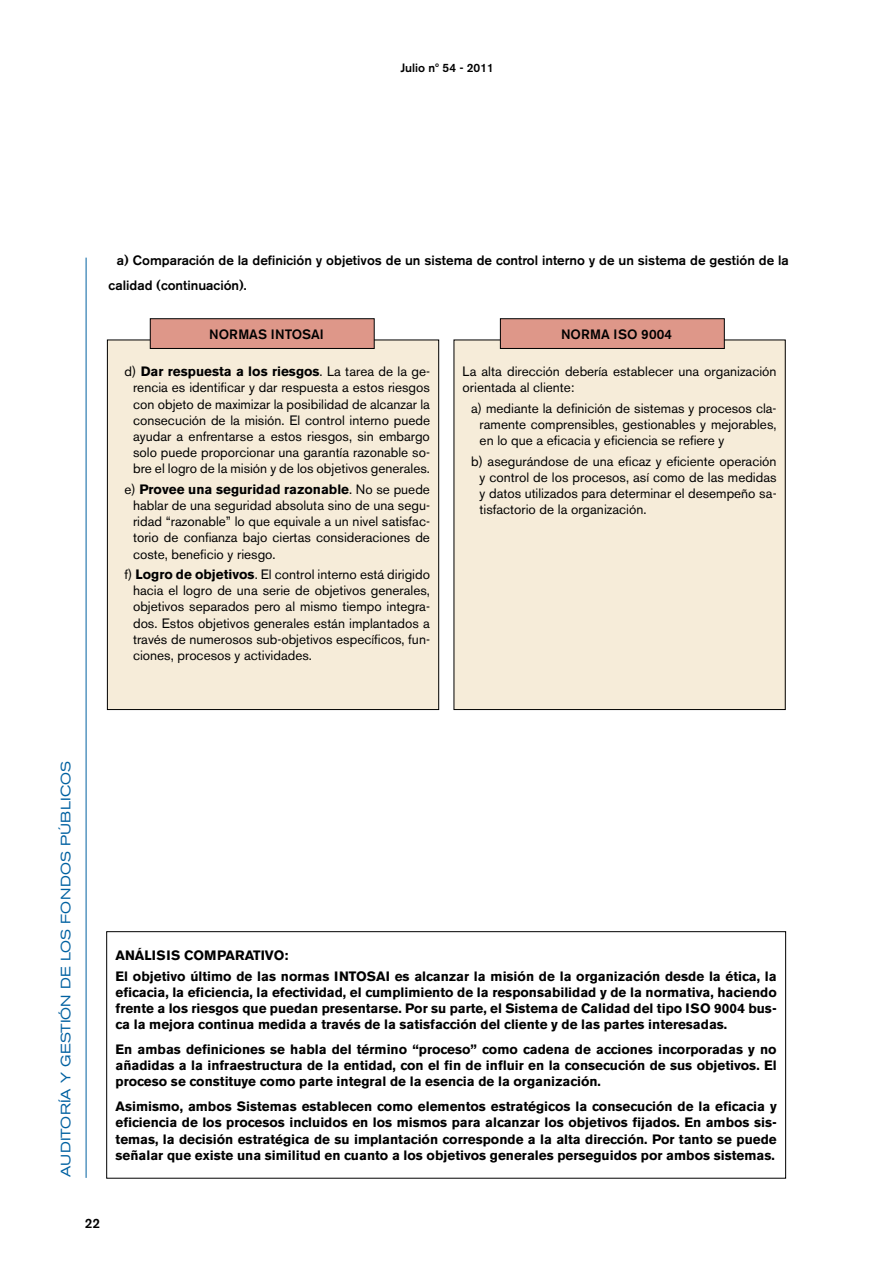
<style>
.page{position:relative;width:893px;height:1263px;background:#fff}
.page>*{position:absolute;margin:0;border:0;box-sizing:border-box;transform-origin:0 0}
.t1{font:13.5px/16.2px "Akzidenz Grotesk BE";color:#000;text-align:justify}
.t2{font:700 13.5px/16.2px "Akzidenz Grotesk BE";color:#000;text-align:justify}
.t3{font:500 13.5px/24.2px "Akzidenz Grotesk BE";color:#000}
.t4{font:expanded 13.5px "Akzidenz Grotesk BE";letter-spacing:.02em;color:#0061a1}
.t5{font:500 12px "Akzidenz Grotesk BE";color:#000}
.s1{font-weight:700}
</style>
<div class="page">
<hr style="left:86px;top:258px;width:1px;height:920px;background:#0061a1">
<div style="left:107px;top:340px;width:332px;height:369px;background:#f6ecd9"></div>
<div style="left:454px;top:340px;width:331px;height:369px;background:#f6ecd9"></div>
<div style="left:106px;top:931px;width:680px;height:247px;border:1px solid #000"></div>
<div style="left:150px;top:319px;width:224px;height:29px;background:#de9789"></div>
<div style="left:150px;top:318px;width:224px;height:31px;border:1px solid #000"></div>
<div style="left:500px;top:319px;width:224px;height:29px;background:#de9789"></div>
<div style="left:500px;top:318px;width:224px;height:31px;border:1px solid #000"></div>
<p class="t5" style="left:400px;top:61px;width:95px">Julio nº 54 - 2011</p>
<p class="t3" style="left:108px;top:249px;width:682px;text-indent:9px">a) Comparación de la definición y objetivos de un sistema de control interno y de un sistema de gestión de la calidad (continuación).</p>
<p class="t3" style="left:209px;top:322px;width:116px">NORMAS INTOSAI</p>
<p class="t3" style="left:561px;top:322px;width:113px">NORMA ISO 9004</p>
<p class="t1" style="left:133px;top:363px;width:298px;text-indent:-9px">d) <span class="s1">Dar respuesta a los riesgos</span>. La tarea de la ge&shy;rencia es identificar y dar respuesta a estos riesgos con objeto de maximizar la posibilidad de alcanzar la consecución de la misión. El control interno puede ayudar a enfrentarse a estos riesgos, sin embargo solo puede proporcionar una garantía razonable so&shy;bre el logro de la misión y de los objetivos generales.</p>
<p class="t1" style="left:133px;top:481px;width:298px;text-indent:-8px">e) <span class="s1">Provee una seguridad razonable</span>. No se puede hablar de una seguridad absoluta sino de una segu&shy;ridad “razonable” lo que equivale a un nivel satisfac&shy;torio de confianza bajo ciertas consideraciones de coste, beneficio y riesgo.</p>
<p class="t1" style="left:133px;top:566px;width:298px;text-indent:-9px">f) <span class="s1">Logro de objetivos</span>. El control interno está dirigido hacia el logro de una serie de objetivos generales, objetivos separados pero al mismo tiempo integra&shy;dos. Estos objetivos generales están implantados a través de numerosos sub-objetivos específicos, fun&shy;ciones, procesos y actividades.</p>
<p class="t1" style="left:463px;top:363px;width:315px">La alta dirección debería establecer una organización orientada al cliente:</p>
<p class="t1" style="left:480px;top:400px;width:298px;text-indent:-9px">a) mediante la definición de sistemas y procesos cla&shy;ramente comprensibles, gestionables y mejorables, en lo que a eficacia y eficiencia se refiere y</p>
<p class="t1" style="left:480px;top:453px;width:298px;text-indent:-9px">b) asegurándose de una eficaz y eficiente operación y control de los procesos, así como de las medidas y datos utilizados para determinar el desempeño sa&shy;tisfactorio de la organización.</p>
<p class="t4" style="left:58px;top:1177px;width:418px;rotate:-90deg">AUDITORÍA Y GESTIÓN DE LOS FONDOS PÚBLICOS</p>
<p class="t2" style="left:116px;top:945px;width:663px;line-height:20.4px">ANÁLISIS COMPARATIVO:<br>El objetivo último de las normas INTOSAI es alcanzar la misión de la organización desde la ética, la</p>
<p class="t2" style="left:116px;top:984px;width:663px">eficacia, la eficiencia, la efectividad, el cumplimiento de la responsabilidad y de la normativa, haciendo frente a los riesgos que puedan presentarse. Por su parte, el Sistema de Calidad del tipo ISO 9004 bus&shy;ca la mejora continua medida a través de la satisfacción del cliente y de las partes interesadas.</p>
<p class="t2" style="left:116px;top:1041px;width:663px">En ambas definiciones se habla del término “proceso” como cadena de acciones incorporadas y no añadidas a la infraestructura de la entidad, con el fin de influir en la consecución de sus objetivos. El proceso se constituye como parte integral de la esencia de la organización.</p>
<p class="t2" style="left:116px;top:1098px;width:663px">Asimismo, ambos Sistemas establecen como elementos estratégicos la consecución de la eficacia y eficiencia de los procesos incluidos en los mismos para alcanzar los objetivos fijados. En ambos sis&shy;temas, la decisión estratégica de su implantación corresponde a la alta dirección. Por tanto se puede señalar que existe una similitud en cuanto a los objetivos generales perseguidos por ambos sistemas.</p>
<p class="t3" style="left:85px;top:1211px;width:17px">22</p>
</div>
